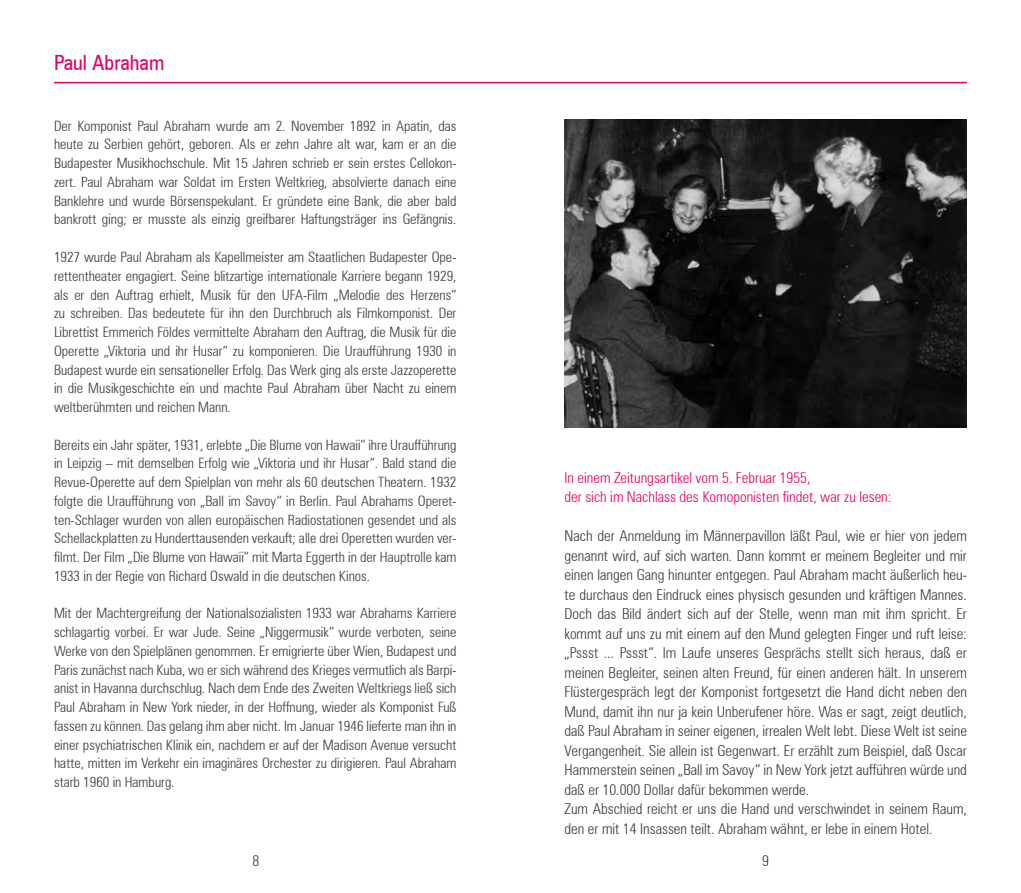
<style>
.page{position:relative;width:1021px;height:893px;background:#fff}
.page>*{position:absolute;margin:0;border:0;box-sizing:border-box;transform-origin:0 0}
.t1{font:condensed 21px "Zurich BT";color:#e50063}
.t2{font:300 condensed 15px/19.5px "Zurich BT";color:#3b3b3a}
.t3{font:300 condensed 15px/19.5px "Zurich BT";color:#e50063}
.t4{font:300 condensed 14.25px/18.8px "Zurich BT";color:#3b3b3a;text-align:justify}
</style>
<div class="page">
<hr style="left:54px;top:82px;width:912px;height:1px;background:#e50063">
<img style="left:564px;top:119px;width:402px;height:308px">
<h1 class="t1" style="left:54px;top:50px;width:112px">Paul Abraham</h1>
<p class="t4" style="left:54px;top:116px;width:404px">Der Komponist Paul Abraham wurde am 2. November 1892 in Apatin, das heute zu Serbien gehört, geboren. Als er zehn Jahre alt war, kam er an die Budapester Musikhochschule. Mit 15 Jahren schrieb er sein erstes Cellokon&shy;zert. Paul Abraham war Soldat im Ersten Weltkrieg, absolvierte danach eine Banklehre und wurde Börsenspekulant. Er gründete eine Bank, die aber bald bankrott ging; er musste als einzig greifbarer Haftungsträger ins Gefängnis.</p>
<p class="t4" style="left:54px;top:247px;width:404px">1927 wurde Paul Abraham als Kapellmeister am Staatlichen Budapester Ope&shy;rettentheater engagiert. Seine blitzartige internationale Karriere begann 1929, als er den Auftrag erhielt, Musik für den UFA-Film „Melodie des Herzens“ zu schreiben. Das bedeutete für ihn den Durchbruch als Filmkomponist. Der Librettist Emmerich Földes vermittelte Abraham den Auftrag, die Musik für die Operette „Viktoria und ihr Husar“ zu komponieren. Die Uraufführung 1930 in Budapest wurde ein sensationeller Erfolg. Das Werk ging als erste Jazzoperette in die Musikgeschichte ein und machte Paul Abraham über Nacht zu einem weltberühmten und reichen Mann.</p>
<p class="t4" style="left:54px;top:435px;width:404px">Bereits ein Jahr später, 1931, erlebte „Die Blume von Hawaii“ ihre Uraufführung in Leipzig – mit demselben Erfolg wie „Viktoria und ihr Husar“. Bald stand die Revue-Operette auf dem Spielplan von mehr als 60 deutschen Theatern. 1932 folgte die Uraufführung von „Ball im Savoy“ in Berlin. Paul Abrahams Operet&shy;ten-Schlager wurden von allen europäischen Radiostationen gesendet und als Schellackplatten zu Hunderttausenden verkauft; alle drei Operetten wurden ver&shy;filmt. Der Film „Die Blume von Hawaii“ mit Marta Eggerth in der Hauptrolle kam 1933 in der Regie von Richard Oswald in die deutschen Kinos.</p>
<p class="t4" style="left:54px;top:604px;width:404px">Mit der Machtergreifung der Nationalsozialisten 1933 war Abrahams Karriere schlagartig vorbei. Er war Jude. Seine „Niggermusik“ wurde verboten, seine Werke von den Spielplänen genommen. Er emigrierte über Wien, Budapest und Paris zunächst nach Kuba, wo er sich während des Krieges vermutlich als Barpi&shy;anist in Havanna durchschlug. Nach dem Ende des Zweiten Weltkriegs ließ sich Paul Abraham in New York nieder, in der Hoffnung, wieder als Komponist Fuß fassen zu können. Das gelang ihm aber nicht. Im Januar 1946 lieferte man ihn in einer psychiatrischen Klinik ein, nachdem er auf der Madison Avenue versucht hatte, mitten im Verkehr ein imaginäres Orchester zu dirigieren. Paul Abraham starb 1960 in Hamburg.</p>
<p class="t3" style="left:564px;top:467px;width:328px">In einem Zeitungsartikel vom 5. Februar 1955,<br>der sich im Nachlass des Komoponisten findet, war zu lesen:</p>
<p class="t2" style="left:564px;top:526px;width:404px">Nach der Anmeldung im Männerpavillon läßt Paul, wie er hier von jedem genannt wird, auf sich warten. Dann kommt er meinem Begleiter und mir einen langen Gang hinunter entgegen. Paul Abraham macht äußerlich heu&shy;te durchaus den Eindruck eines physisch gesunden und kräftigen Mannes.<br>Doch das Bild ändert sich auf der Stelle, wenn man mit ihm spricht. Er kommt auf uns zu mit einem auf den Mund gelegten Finger und ruft leise: „Pssst ... Pssst“. Im Laufe unseres Gesprächs stellt sich heraus, daß er meinen Begleiter, seinen alten Freund, für einen anderen hält. In unserem Flüstergespräch legt der Komponist fortgesetzt die Hand dicht neben den Mund, damit ihn nur ja kein Unberufener höre. Was er sagt, zeigt deutlich, daß Paul Abraham in seiner eigenen, irrealen Welt lebt. Diese Welt ist seine Vergangenheit. Sie allein ist Gegenwart. Er erzählt zum Beispiel, daß Oscar Hammerstein seinen „Ball im Savoy“ in New York jetzt aufführen würde und daß er 10.000 Dollar dafür bekommen werde.<br>Zum Abschied reicht er uns die Hand und verschwindet in seinem Raum, den er mit 14 Insassen teilt. Abraham wähnt, er lebe in einem Hotel.</p>
<p class="t2" style="left:253px;top:851px;width:8px">8</p>
<p class="t2" style="left:762px;top:851px;width:8px">9</p>
</div>
